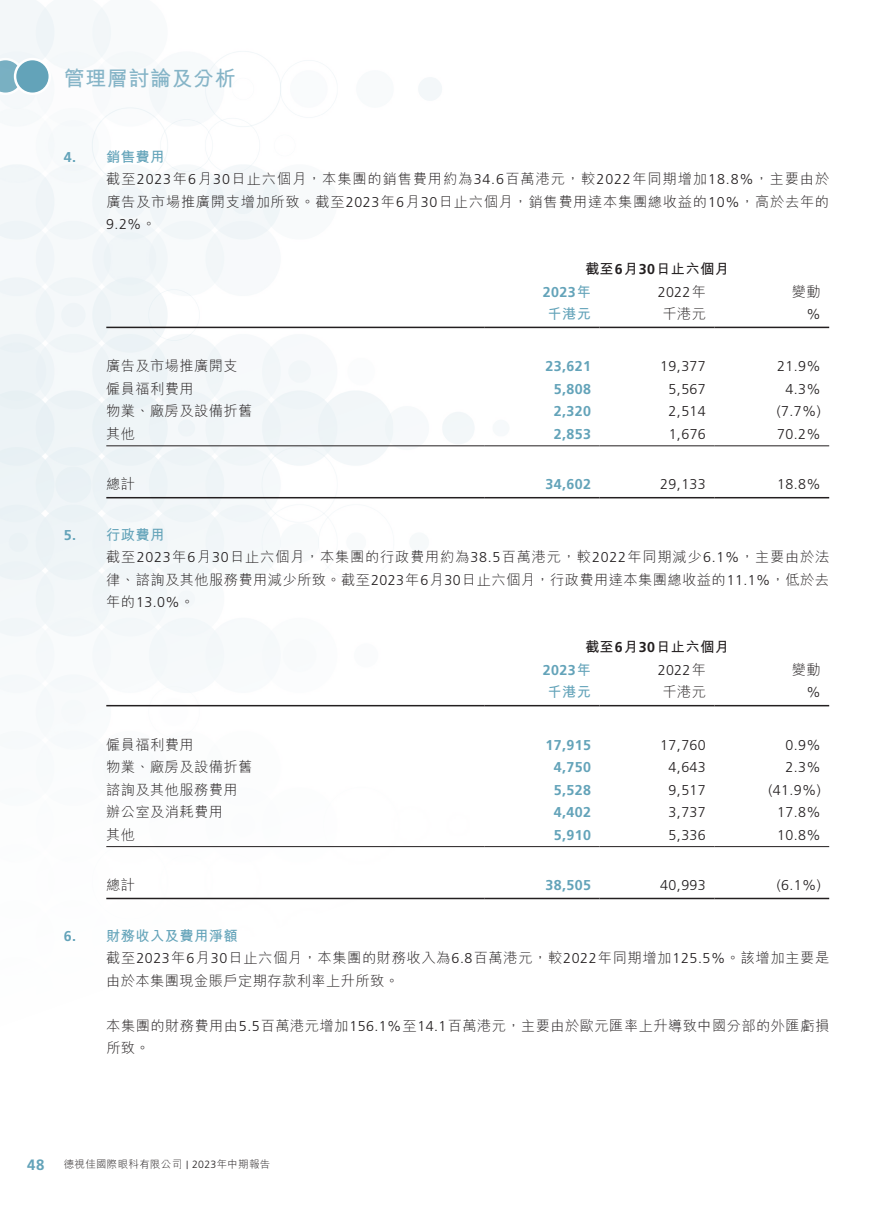
<style>
.page{position:relative;width:893px;height:1212px;background:#fff}
.page>*{position:absolute;margin:0;border:0;box-sizing:border-box;transform-origin:0 0}
.t1{font:700 21px "M Hei HK";letter-spacing:.03em;color:#85b4c7}
.t2{font:700 15px "Frutiger LT Std";color:#63a3b9}
.t3{font:300 14.25px/22.5px "M Hei HK";letter-spacing:.03em;color:#231f20}
.t4{font:300 14.25px "Frutiger LT Std";letter-spacing:.03em;color:#231f20}
.t5{font:300 14.25px/22.5px "M Hei HK";letter-spacing:.05em;color:#231f20}
.t6{font:700 14.25px "Frutiger LT Std";letter-spacing:.03em;color:#63a3b9}
.t7{font:700 14.25px "M Hei HK";letter-spacing:.03em;color:#231f20}
.t8{font:700 14.25px "M Hei HK";letter-spacing:.03em;color:#63a3b9}
.t9{font:300 10.5px "M Hei HK";letter-spacing:.03em;color:#231f20}
.s1{font-family:"Frutiger LT Std";font-weight:700;color:#63a3b9}
.s2{font-weight:700;color:#63a3b9}
.s3{font-family:"Frutiger LT Std"}
.s4{font-family:"M Hei HK"}
.s5{font-family:"Frutiger LT Std";font-size:8.4px}
</style>
<div class="page">
<svg style="left:0;top:58px;width:24px;height:37px"></svg>
<div style="left:15px;top:59px;width:35px;height:35px;background:#63a3b9;border-radius:50%"></div>
<div style="left:14px;top:58px;width:37px;height:37px;border:2px solid #fff;border-radius:50%"></div>
<hr style="left:106px;top:327px;width:379px;height:1px;background:#231f20">
<hr style="left:485px;top:327px;width:115px;height:1px;background:#231f20">
<hr style="left:600px;top:327px;width:114px;height:1px;background:#231f20">
<hr style="left:714px;top:327px;width:115px;height:1px;background:#231f20">
<hr style="left:106px;top:445px;width:379px;height:1px;background:#231f20">
<hr style="left:485px;top:445px;width:115px;height:1px;background:#231f20">
<hr style="left:600px;top:445px;width:114px;height:1px;background:#231f20">
<hr style="left:714px;top:445px;width:115px;height:1px;background:#231f20">
<hr style="left:106px;top:497px;width:379px;height:1px;background:#231f20">
<hr style="left:485px;top:497px;width:115px;height:1px;background:#231f20">
<hr style="left:600px;top:497px;width:114px;height:1px;background:#231f20">
<hr style="left:714px;top:497px;width:115px;height:1px;background:#231f20">
<hr style="left:106px;top:705px;width:379px;height:1px;background:#231f20">
<hr style="left:485px;top:705px;width:115px;height:1px;background:#231f20">
<hr style="left:600px;top:705px;width:114px;height:1px;background:#231f20">
<hr style="left:714px;top:705px;width:115px;height:1px;background:#231f20">
<hr style="left:106px;top:846px;width:379px;height:1px;background:#231f20">
<hr style="left:485px;top:846px;width:115px;height:1px;background:#231f20">
<hr style="left:600px;top:846px;width:114px;height:1px;background:#231f20">
<hr style="left:714px;top:846px;width:115px;height:1px;background:#231f20">
<hr style="left:106px;top:898px;width:379px;height:1px;background:#231f20">
<hr style="left:485px;top:898px;width:115px;height:1px;background:#231f20">
<hr style="left:600px;top:898px;width:114px;height:1px;background:#231f20">
<hr style="left:714px;top:898px;width:115px;height:1px;background:#231f20">
<h1 class="t1" style="left:64px;top:63px;width:174px">管理層討論及分析</h1>
<p class="t5" style="left:106px;top:145px;width:724px;text-indent:-43px"><span class="s1">4.</span> <span class="s2">銷售費用<br></span>截至<span class="s3">2023</span>年<span class="s3">6</span>月<span class="s3">30</span>日止六個月，本集團的銷售費用約為<span class="s3">34.6</span>百萬港元，較<span class="s3">2022</span>年同期增加<span class="s3">18.8%</span>，主要由於廣告及市場推廣開支增加所致。截至<span class="s3">2023</span>年<span class="s3">6</span>月<span class="s3">30</span>日止六個月，銷售費用達本集團總收益的<span class="s3">10%</span>，高於去年的</p>
<p class="t4" style="left:106px;top:216px;width:51px">9.2%<span class="s4">。</span></p>
<p class="t7" style="left:585px;top:258px;width:146px">截至<span class="s3">6</span>月<span class="s3">30</span>日止六個月</p>
<p class="t6" style="left:543px;top:283px;width:50px">2023<span class="s4">年</span></p>
<p class="t4" style="left:658px;top:284px;width:50px">2022<span class="s4">年</span></p>
<p class="t3" style="left:792px;top:280px;width:30px">變動</p>
<p class="t8" style="left:548px;top:303px;width:45px">千港元</p>
<p class="t3" style="left:662px;top:302px;width:45px">千港元</p>
<p class="t4" style="left:806px;top:306px;width:16px">%</p>
<p class="t3" style="left:106px;top:355px;width:133px">廣告及市場推廣開支</p>
<p class="t6" style="left:545px;top:358px;width:47px">23,621</p>
<p class="t4" style="left:660px;top:358px;width:47px">19,377</p>
<p class="t4" style="left:777px;top:358px;width:45px">21.9%</p>
<p class="t3" style="left:106px;top:377px;width:89px">僱員福利費用</p>
<p class="t6" style="left:554px;top:380px;width:39px">5,808</p>
<p class="t4" style="left:669px;top:381px;width:39px">5,567</p>
<p class="t4" style="left:785px;top:381px;width:37px">4.3%</p>
<p class="t3" style="left:106px;top:400px;width:148px">物業、廠房及設備折舊</p>
<p class="t6" style="left:554px;top:403px;width:39px">2,320</p>
<p class="t4" style="left:669px;top:403px;width:39px">2,514</p>
<p class="t4" style="left:777px;top:403px;width:45px">(7.7%)</p>
<p class="t3" style="left:106px;top:422px;width:30px">其他</p>
<p class="t6" style="left:554px;top:425px;width:39px">2,853</p>
<p class="t4" style="left:669px;top:426px;width:39px">1,676</p>
<p class="t4" style="left:777px;top:426px;width:45px">70.2%</p>
<p class="t3" style="left:106px;top:473px;width:30px">總計</p>
<p class="t6" style="left:545px;top:476px;width:47px">34,602</p>
<p class="t4" style="left:660px;top:476px;width:47px">29,133</p>
<p class="t4" style="left:777px;top:476px;width:45px">18.8%</p>
<p class="t3" style="left:106px;top:523px;width:724px;text-indent:-43px"><span class="s1">5.</span> <span class="s2">行政費用<br></span>截至<span class="s3">2023</span>年<span class="s3">6</span>月<span class="s3">30</span>日止六個月，本集團的行政費用約為<span class="s3">38.5</span>百萬港元，較<span class="s3">2022</span>年同期減少<span class="s3">6.1%</span>，主要由於法律、諮詢及其他服務費用減少所致。截至<span class="s3">2023</span>年<span class="s3">6</span>月<span class="s3">30</span>日止六個月，行政費用達本集團總收益的<span class="s3">11.1%</span>，低於去</p>
<p class="t4" style="left:106px;top:594px;width:89px"><span class="s4">年的</span>13.0%<span class="s4">。</span></p>
<p class="t7" style="left:585px;top:637px;width:146px">截至<span class="s3">6</span>月<span class="s3">30</span>日止六個月</p>
<p class="t6" style="left:543px;top:661px;width:50px">2023<span class="s4">年</span></p>
<p class="t4" style="left:658px;top:662px;width:50px">2022<span class="s4">年</span></p>
<p class="t3" style="left:792px;top:658px;width:30px">變動</p>
<p class="t8" style="left:548px;top:682px;width:45px">千港元</p>
<p class="t3" style="left:662px;top:681px;width:45px">千港元</p>
<p class="t4" style="left:806px;top:684px;width:16px">%</p>
<p class="t3" style="left:106px;top:733px;width:89px">僱員福利費用</p>
<p class="t6" style="left:545px;top:736px;width:47px">17,915</p>
<p class="t4" style="left:660px;top:737px;width:47px">17,760</p>
<p class="t4" style="left:785px;top:737px;width:37px">0.9%</p>
<p class="t3" style="left:106px;top:755px;width:148px">物業、廠房及設備折舊</p>
<p class="t6" style="left:554px;top:759px;width:39px">4,750</p>
<p class="t4" style="left:669px;top:759px;width:39px">4,643</p>
<p class="t4" style="left:785px;top:759px;width:37px">2.3%</p>
<p class="t3" style="left:106px;top:778px;width:133px">諮詢及其他服務費用</p>
<p class="t6" style="left:554px;top:781px;width:39px">5,528</p>
<p class="t4" style="left:669px;top:782px;width:39px">9,517</p>
<p class="t4" style="left:768px;top:782px;width:54px">(41.9%)</p>
<p class="t3" style="left:106px;top:800px;width:118px">辦公室及消耗費用</p>
<p class="t6" style="left:554px;top:804px;width:39px">4,402</p>
<p class="t4" style="left:669px;top:804px;width:39px">3,737</p>
<p class="t4" style="left:777px;top:804px;width:45px">17.8%</p>
<p class="t3" style="left:106px;top:823px;width:30px">其他</p>
<p class="t6" style="left:554px;top:826px;width:39px">5,910</p>
<p class="t4" style="left:669px;top:827px;width:39px">5,336</p>
<p class="t4" style="left:777px;top:827px;width:45px">10.8%</p>
<p class="t3" style="left:106px;top:873px;width:30px">總計</p>
<p class="t6" style="left:545px;top:877px;width:47px">38,505</p>
<p class="t4" style="left:660px;top:877px;width:47px">40,993</p>
<p class="t4" style="left:777px;top:877px;width:45px">(6.1%)</p>
<p class="t3" style="left:106px;top:924px;width:724px;text-indent:-43px"><span class="s1">6.</span> <span class="s2">財務收入及費用淨額<br></span>截至<span class="s3">2023</span>年<span class="s3">6</span>月<span class="s3">30</span>日止六個月，本集團的財務收入為<span class="s3">6.8</span>百萬港元，較<span class="s3">2022</span>年同期增加<span class="s3">125.5%</span>。該增加主要是由於本集團現金賬戶定期存款利率上升所致。</p>
<p class="t3" style="left:106px;top:1014px;width:724px">本集團的財務費用由<span class="s3">5.5</span>百萬港元增加<span class="s3">156.1%</span>至<span class="s3">14.1</span>百萬港元，主要由於歐元匯率上升導致中國分部的外匯虧損所致。</p>
<p class="t2" style="left:27px;top:1155px;width:19px">48</p>
<p class="t9" style="left:64px;top:1159px;width:208px">德視佳國際眼科有限公司 <span class="s5">|</span> <span class="s3">2023</span>年中期報告</p>
</div>
